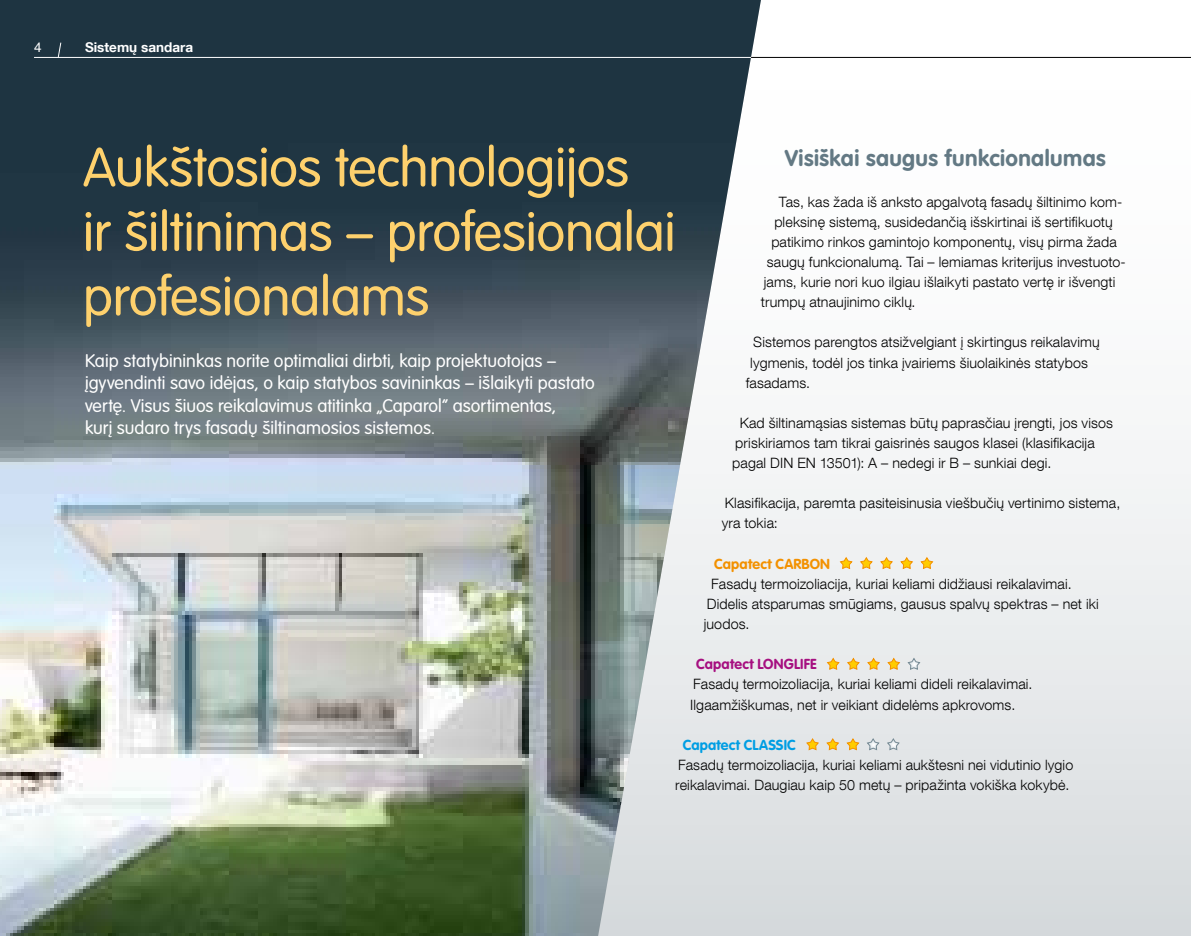
<style>
.page{position:relative;width:1191px;height:936px;background:#fff}
.page>*{position:absolute;margin:0;border:0;box-sizing:border-box;transform-origin:0 0}
.t1{font:300 54px/64.5px "VAG Rounded LTCYR";letter-spacing:-.005em;color:#fed16d}
.t2{font:700 22.5px "VAG Rounded LTCYR";letter-spacing:.02em;color:#637984}
.t3{font:300 18px/22.5px "VAG Rounded LTCYR";color:#fff}
.t4{font:300 14.25px/20.1px "Helvetica Neue LT Com";letter-spacing:.01em;color:#000}
.t5{font:700 14.25px "VAG Rounded LTCYR";letter-spacing:.01em;color:#a60f80}
.t6{font:700 14.25px "VAG Rounded LTCYR";letter-spacing:.005em;color:#009ee3}
.t7{font:700 14.25px "VAG Rounded LTCYR";letter-spacing:.01em;color:#f39100}
.t8{font:700 13.5px "Helvetica Neue LT Com";color:#fff}
.t9{font:13.5px "Helvetica LT Std";color:#fff}
</style>
<div class="page">
<div style="left:0;top:0;width:1191px;height:935px;background:linear-gradient(to bottom,#fff,#dbdee1)"></div>
<img style="left:0;top:0;width:761px;height:935px">
<hr style="left:751px;top:57px;width:440px;height:1px;background:#000">
<hr style="left:34px;top:57px;width:717px;height:1px;background:#fff">
<svg style="left:57px;top:42px;width:5px;height:16px"></svg>
<svg style="left:826px;top:658px;width:13px;height:11px"></svg>
<svg style="left:847px;top:658px;width:12px;height:11px"></svg>
<svg style="left:867px;top:658px;width:13px;height:11px"></svg>
<svg style="left:887px;top:658px;width:13px;height:11px"></svg>
<svg style="left:907px;top:658px;width:13px;height:11px"></svg>
<svg style="left:839px;top:557px;width:13px;height:12px"></svg>
<svg style="left:860px;top:557px;width:12px;height:12px"></svg>
<svg style="left:880px;top:557px;width:13px;height:12px"></svg>
<svg style="left:900px;top:557px;width:13px;height:12px"></svg>
<svg style="left:920px;top:557px;width:13px;height:12px"></svg>
<svg style="left:806px;top:738px;width:13px;height:12px"></svg>
<svg style="left:826px;top:738px;width:13px;height:12px"></svg>
<svg style="left:846px;top:738px;width:13px;height:12px"></svg>
<svg style="left:866px;top:738px;width:13px;height:12px"></svg>
<svg style="left:887px;top:738px;width:12px;height:12px"></svg>
<p class="t9" style="left:34px;top:40px;width:9px">4</p>
<p class="t8" style="left:85px;top:39px;width:109px">Sistemų sandara</p>
<h1 class="t1" style="left:83px;top:137px;width:594px">Aukštosios technologijos<br>ir šiltinimas – profesionalai profesionalams</h1>
<h2 class="t2" style="left:785px;top:144px;width:322px">Visiškai saugus funkcionalumas</h2>
<p class="t4" style="left:779px;top:191px;width:345px">Tas, kas žada iš anksto apgalvotą fasadų šiltinimo kom-</p>
<p class="t4" style="left:774px;top:211px;width:340px">pleksinę sistemą, susidedančią išskirtinai iš sertifikuotų</p>
<p class="t4" style="left:771px;top:231px;width:347px">patikimo rinkos gamintojo komponentų, visų pirma žada</p>
<p class="t4" style="left:767px;top:251px;width:360px">saugų funkcionalumą. Tai – lemiamas kriterijus investuoto-</p>
<p class="t4" style="left:764px;top:272px;width:353px">jams, kurie nori kuo ilgiau išlaikyti pastato vertę ir išvengti</p>
<p class="t4" style="left:761px;top:292px;width:156px">trumpų atnaujinimo ciklų.</p>
<p class="t4" style="left:753px;top:332px;width:348px">Sistemos parengtos atsižvelgiant į skirtingus reikalavimų</p>
<p class="t4" style="left:750px;top:352px;width:339px">lygmenis, todėl jos tinka įvairiems šiuolaikinės statybos</p>
<p class="t4" style="left:746px;top:372px;width:66px">fasadams.</p>
<p class="t4" style="left:732px;top:412px;width:382px;text-indent:8px">Kad šiltinamąsias sistemas būtų paprasčiau įrengti, jos visos priskiriamos tam tikrai gaisrinės saugos klasei (klasifikacija pagal DIN EN 13501): A – nedegi ir B – sunkiai degi.</p>
<p class="t4" style="left:722px;top:493px;width:400px">Klasifikacija, paremta pasiteisinusia viešbučių vertinimo sistema, yra tokia:</p>
<p class="t7" style="left:714px;top:554px;width:107px">Capatect CARBON</p>
<p class="t4" style="left:703px;top:573px;width:396px;text-indent:8px">Fasadų termoizoliacija, kuriai keliami didžiausi reikalavimai.<br>Didelis atsparumas smūgiams, gausus spalvų spektras – net iki juodos.</p>
<p class="t5" style="left:696px;top:655px;width:71px">Capatect LON</p>
<p class="t5" style="left:784px;top:655px;width:35px">GLIFE</p>
<p class="t4" style="left:690px;top:674px;width:343px">Fasadų termoizoliacija, kuriai keliami dideli reikalavimai.<br>Ilgaamžiškumas, net ir veikiant didelėms apkrovoms.</p>
<p class="t6" style="left:682px;top:735px;width:78px">Capatect CLASSI</p>
<p class="t6" style="left:787px;top:735px;width:10px">C</p>
<p class="t4" style="left:675px;top:754px;width:399px">Fasadų termoizoliacija, kuriai keliami aukštesni nei vidutinio lygio reikalavimai. Daugiau kaip 50 metų – pripažinta vokiška kokybė.</p>
<p class="t3" style="left:85px;top:349px;width:511px">Kaip statybininkas norite optimaliai dirbti, kaip projektuotojas – įgyvendinti savo idėjas, o kaip statybos savininkas – išlaikyti pastato vertę. Visus šiuos reikalavimus atitinka „Caparol“ asortimentas,<br>kurį sudaro trys fasadų šiltinamosios sistemos.</p>
</div>
